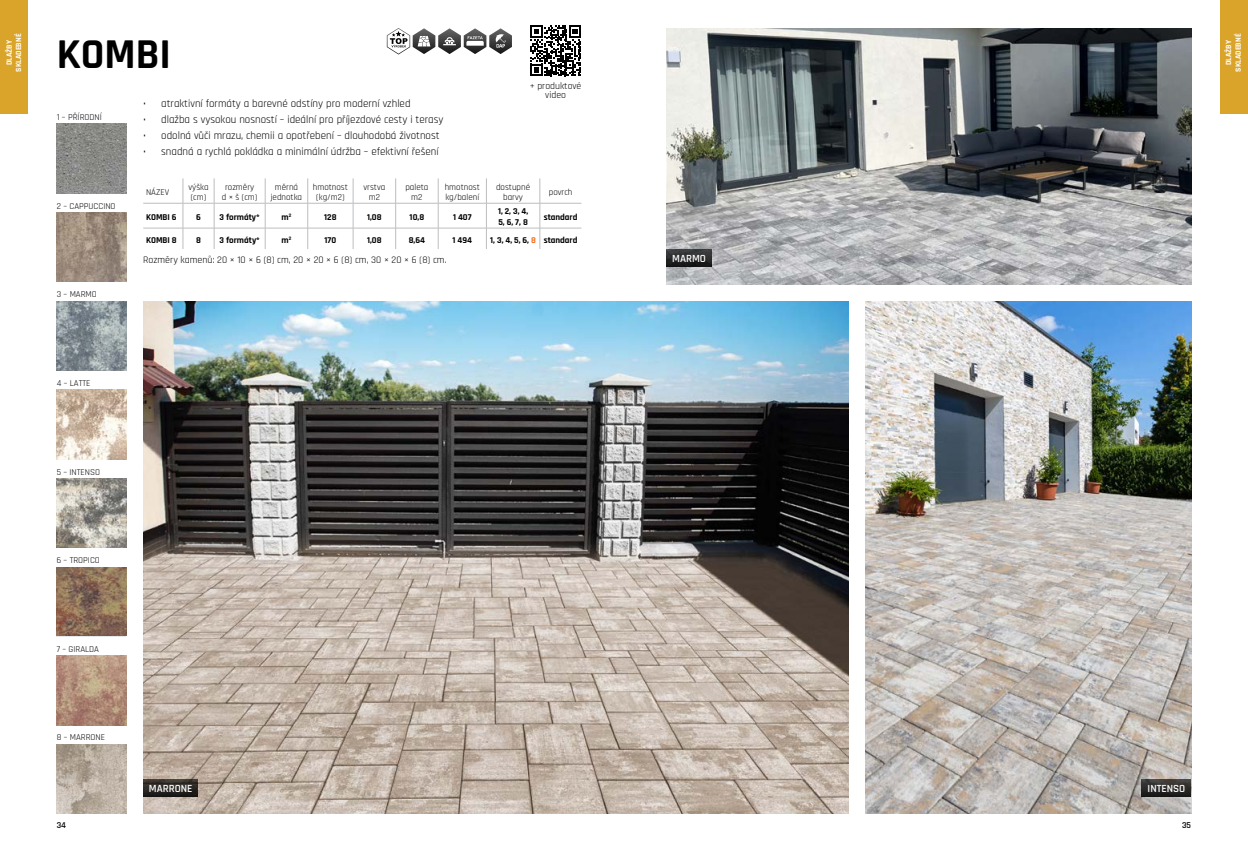
<style>
.page{position:relative;width:1248px;height:842px;background:#fff}
.page>*{position:absolute;margin:0;border:0;box-sizing:border-box;transform-origin:0 0}
.t1{font:700 43px "Rajdhani";color:#000}
.t2{font:11px "Rajdhani";color:#000}
.t3{font:600 11px "Rajdhani";color:#fff}
.t4{font:10px "Rajdhani";color:#000}
.t5{font:9.8px/9.2px "Rajdhani";color:#000;text-align:center}
.t6{font:9px/10.8px "Rajdhani";color:#000;text-align:center}
.t7{font:700 9px/10.8px "Rajdhani";color:#000}
.t8{font:600 9px "Rajdhani";color:#000}
.t9{font:700 8px/9.6px "Rajdhani";color:#fff;text-align:center}
.s1{color:#f36f21}
</style>
<div class="page">
<img style="left:865px;top:301px;width:325px;height:513px">
<svg style="left:530px;top:25px;width:51px;height:51px"></svg>
<svg style="left:387px;top:28px;width:125px;height:27px"></svg>
<img style="left:666px;top:28px;width:525px;height:256px">
<svg style="left:1141px;top:779px;width:49px;height:18px"></svg>
<svg style="left:666px;top:249px;width:45px;height:17px"></svg>
<img style="left:143px;top:301px;width:705px;height:513px">
<svg style="left:143px;top:779px;width:55px;height:18px"></svg>
<img style="left:57px;top:301px;width:69px;height:69px">
<img style="left:57px;top:212px;width:69px;height:70px">
<img style="left:57px;top:124px;width:69px;height:69px">
<img style="left:57px;top:390px;width:69px;height:69px">
<img style="left:57px;top:568px;width:69px;height:68px">
<img style="left:57px;top:744px;width:69px;height:70px">
<img style="left:57px;top:478px;width:69px;height:70px">
<img style="left:57px;top:655px;width:69px;height:70px">
<hr style="left:143px;top:228px;width:40px;height:1px;background:#bcbec0">
<hr style="left:183px;top:228px;width:31px;height:1px;background:#bcbec0">
<hr style="left:214px;top:228px;width:51px;height:1px;background:#bcbec0">
<hr style="left:265px;top:228px;width:43px;height:1px;background:#bcbec0">
<hr style="left:308px;top:228px;width:45px;height:1px;background:#bcbec0">
<hr style="left:353px;top:228px;width:42px;height:1px;background:#bcbec0">
<hr style="left:395px;top:228px;width:43px;height:1px;background:#bcbec0">
<hr style="left:438px;top:228px;width:48px;height:1px;background:#bcbec0">
<hr style="left:486px;top:228px;width:54px;height:1px;background:#bcbec0">
<hr style="left:540px;top:228px;width:41px;height:1px;background:#bcbec0">
<svg style="left:183px;top:178px;width:1px;height:71px"></svg>
<svg style="left:214px;top:178px;width:1px;height:71px"></svg>
<svg style="left:265px;top:178px;width:1px;height:71px"></svg>
<svg style="left:307px;top:178px;width:1px;height:71px"></svg>
<svg style="left:353px;top:178px;width:1px;height:71px"></svg>
<svg style="left:395px;top:178px;width:1px;height:71px"></svg>
<svg style="left:438px;top:178px;width:1px;height:71px"></svg>
<svg style="left:486px;top:178px;width:1px;height:71px"></svg>
<svg style="left:539px;top:178px;width:1px;height:71px"></svg>
<hr style="left:143px;top:203px;width:40px;height:1px;background:#bcbec0">
<hr style="left:183px;top:203px;width:31px;height:1px;background:#bcbec0">
<hr style="left:214px;top:203px;width:51px;height:1px;background:#bcbec0">
<hr style="left:265px;top:203px;width:43px;height:1px;background:#bcbec0">
<hr style="left:308px;top:203px;width:45px;height:1px;background:#bcbec0">
<hr style="left:353px;top:203px;width:42px;height:1px;background:#bcbec0">
<hr style="left:395px;top:203px;width:43px;height:1px;background:#bcbec0">
<hr style="left:438px;top:203px;width:48px;height:1px;background:#bcbec0">
<hr style="left:486px;top:203px;width:54px;height:1px;background:#bcbec0">
<hr style="left:540px;top:203px;width:41px;height:1px;background:#bcbec0">
<div style="left:0;top:0;width:28px;height:114px;background:#d9a429"></div>
<div style="left:1219px;top:0;width:28px;height:114px;background:#d9a429"></div>
<p class="t9" style="left:5px;top:72px;width:40px;rotate:-90deg">DLAŽBY<br>SKLADEBNÉ</p>
<h1 class="t1" style="left:57px;top:28px;width:116px">KOMBI</h1>
<p class="t2" style="left:143px;top:97px;width:269px">• atraktivní formáty a barevné odstíny pro moderní vzhled</p>
<p class="t2" style="left:143px;top:113px;width:302px">• dlažba s vysokou nosností – ideální pro příjezdové cesty i terasy</p>
<p class="t2" style="left:143px;top:129px;width:298px">• odolná vůči mrazu, chemii a opotřebení – dlouhodobá životnost</p>
<p class="t2" style="left:143px;top:145px;width:297px">• snadná a rychlá pokládka a minimální údržba – efektivní řešení</p>
<p class="t6" style="left:57px;top:112px;width:47px">1 – PŘÍRODNÍ</p>
<p class="t5" style="left:530px;top:82px;width:53px">+ produktové video</p>
<p class="t6" style="left:57px;top:201px;width:60px">2 – CAPPUCCINO</p>
<p class="t6" style="left:57px;top:289px;width:42px">3 – MARMO</p>
<p class="t6" style="left:146px;top:187px;width:25px">NÁZEV</p>
<p class="t6" style="left:188px;top:182px;width:22px;text-align:left">výška (cm)</p>
<p class="t6" style="left:222px;top:182px;width:37px">rozměry d × š (cm)</p>
<p class="t6" style="left:271px;top:182px;width:33px">měrná jednotka</p>
<p class="t6" style="left:313px;top:182px;width:37px">hmotnost (kg/m2)</p>
<p class="t6" style="left:363px;top:182px;width:23px">vrstva m2</p>
<p class="t6" style="left:405px;top:182px;width:25px">paleta m2</p>
<p class="t6" style="left:444px;top:182px;width:37px;text-align:left">hmotnost kg/balení</p>
<p class="t6" style="left:496px;top:182px;width:36px">dostupné barvy</p>
<p class="t6" style="left:548px;top:187px;width:25px">povrch</p>
<p class="t7" style="left:146px;top:212px;width:32px">KOMBI 6</p>
<p class="t7" style="left:196px;top:212px;width:6px">6</p>
<p class="t7" style="left:219px;top:212px;width:42px">3 formáty*</p>
<p class="t7" style="left:281px;top:212px;width:11px">m<sup>2</sup></p>
<p class="t7" style="left:324px;top:212px;width:14px">128</p>
<p class="t7" style="left:367px;top:212px;width:16px">1,08</p>
<p class="t7" style="left:409px;top:212px;width:16px">10,8</p>
<p class="t7" style="left:453px;top:212px;width:20px">1 407</p>
<p class="t7" style="left:498px;top:206px;width:32px">1, 2, 3, 4,<br>5, 6, 7, 8</p>
<p class="t7" style="left:543px;top:212px;width:35px">standard</p>
<p class="t7" style="left:146px;top:235px;width:32px">KOMBI 8</p>
<p class="t7" style="left:196px;top:235px;width:6px">8</p>
<p class="t7" style="left:219px;top:235px;width:42px">3 formáty*</p>
<p class="t7" style="left:281px;top:235px;width:11px">m<sup>2</sup></p>
<p class="t7" style="left:324px;top:235px;width:13px">170</p>
<p class="t7" style="left:367px;top:235px;width:16px">1,08</p>
<p class="t7" style="left:409px;top:235px;width:18px">8,64</p>
<p class="t7" style="left:452px;top:235px;width:21px">1 494</p>
<p class="t7" style="left:490px;top:235px;width:89px">1, 3, 4, 5, 6, <span class="s1">8</span> standard</p>
<p class="t4" style="left:143px;top:254px;width:305px">Rozměry kamenů: 20 × 10 × 6 (8) cm, 20 × 20 × 6 (8) cm, 30 × 20 × 6 (8) cm.</p>
<p class="t6" style="left:57px;top:378px;width:35px">4 – LATTE</p>
<p class="t6" style="left:57px;top:467px;width:45px">5 – INTENSO</p>
<p class="t6" style="left:57px;top:555px;width:45px">6 – TROPICO</p>
<p class="t6" style="left:57px;top:644px;width:44px">7 – GIRALDA</p>
<p class="t6" style="left:57px;top:732px;width:50px">8 – MARRONE</p>
<p class="t3" style="left:149px;top:782px;width:45px">MARRONE</p>
<p class="t3" style="left:672px;top:252px;width:35px">MARMO</p>
<p class="t3" style="left:1147px;top:782px;width:39px">INTENSO</p>
<p class="t8" style="left:57px;top:819px;width:11px">34</p>
<p class="t8" style="left:1181px;top:819px;width:11px">35</p>
<p class="t9" style="left:1223px;top:72px;width:40px;rotate:-90deg">DLAŽBY<br>SKLADEBNÉ</p>
</div>
